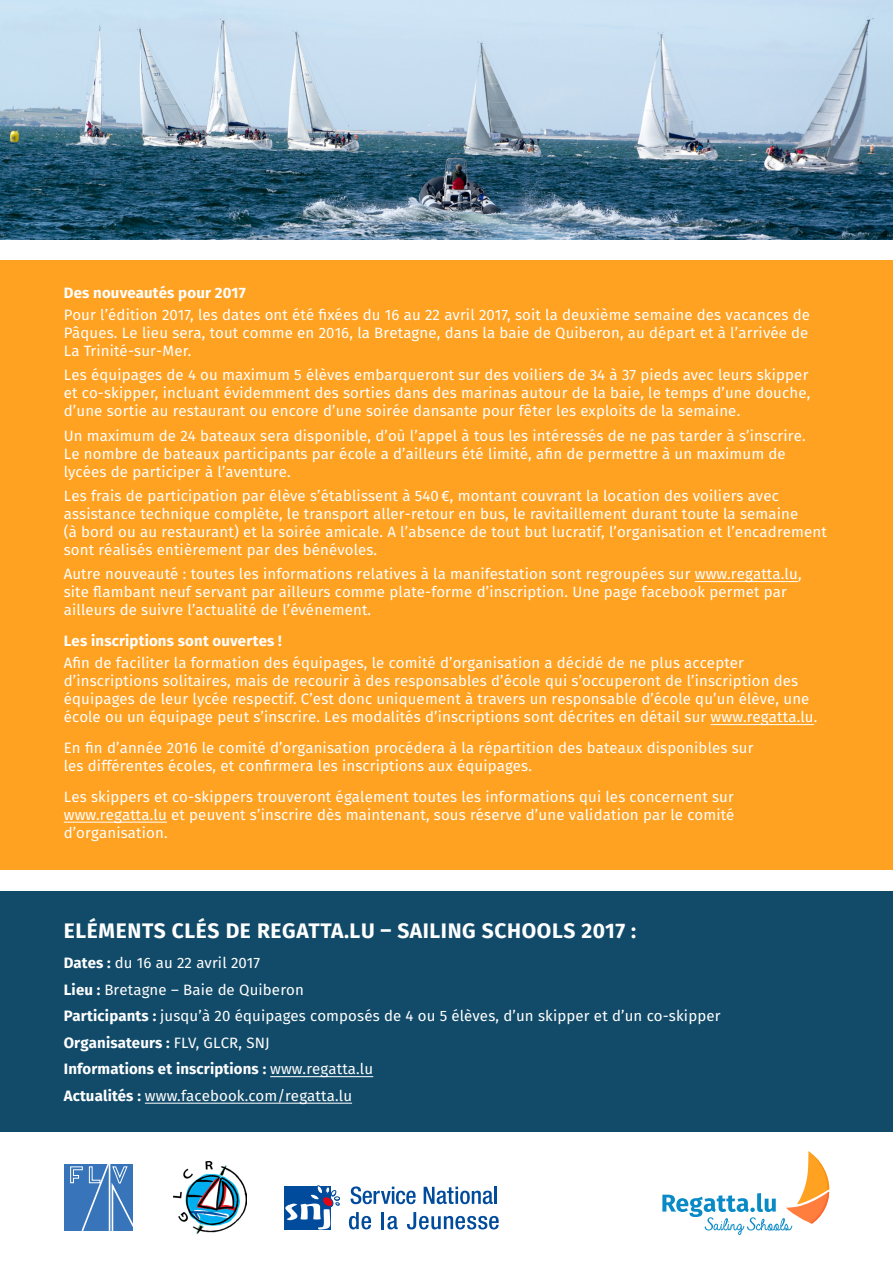
<style>
.page{position:relative;width:893px;height:1263px;background:#fff}
.page>*{position:absolute;margin:0;border:0;box-sizing:border-box;transform-origin:0 0}
.t1{font:700 21px "Fira Sans";letter-spacing:.03em;color:#fff}
.t2{font:15px/18px "Fira Sans";letter-spacing:.01em;color:#fff}
.t3{font:700 15px "Fira Sans";letter-spacing:.01em;color:#fff}
.s1{font-weight:700}
.s2{font-weight:400}
</style>
<div class="page">
<div style="left:0;top:891px;width:893px;height:240px;background:#124b69"></div>
<div style="left:0;top:260px;width:893px;height:610px;background:#ffa121"></div>
<img style="left:0;top:0;width:893px;height:239px">
<img style="left:174px;top:1161px;width:72px;height:72px">
<div style="left:64px;top:1164px;width:69px;height:66px;background:#3874b9"></div>
<svg style="left:70px;top:1164px;width:63px;height:67px"></svg>
<div style="left:284px;top:1187px;width:47px;height:43px;background:#004b9c"></div>
<svg style="left:285px;top:1185px;width:55px;height:44px"></svg>
<svg style="left:351px;top:1186px;width:65px;height:18px"></svg>
<svg style="left:424px;top:1186px;width:69px;height:18px"></svg>
<hr style="left:494px;top:1187px;width:3px;height:17px;background:#004b9c">
<svg style="left:349px;top:1212px;width:22px;height:17px"></svg>
<hr style="left:381px;top:1212px;width:3px;height:17px;background:#004b9c">
<svg style="left:387px;top:1216px;width:11px;height:13px"></svg>
<svg style="left:407px;top:1212px;width:92px;height:17px"></svg>
<hr style="left:695px;top:581px;width:103px;height:1px;background:#fff">
<hr style="left:711px;top:724px;width:103px;height:1px;background:#fff">
<hr style="left:64px;top:822px;width:103px;height:1px;background:#fff">
<hr style="left:270px;top:1076px;width:103px;height:1px;background:#fff">
<hr style="left:145px;top:1103px;width:207px;height:1px;background:#fff">
<svg style="left:662px;top:1151px;width:167px;height:84px"></svg>
<p class="t3" style="left:64px;top:282px;width:183px">Des nouveautés pour 2017</p>
<p class="t2" style="left:64px;top:307px;width:748px;text-align:justify">Pour l’édition 2017, les dates ont été fixées du 16 au 22 avril 2017, soit la deuxième semaine des vacances de Pâques. Le lieu sera, tout comme en 2016, la Bretagne, dans la baie de Quiberon, au départ et à l’arrivée de La Trinité-sur-Mer.</p>
<p class="t2" style="left:64px;top:367px;width:748px">Les équipages de 4 ou maximum 5 élèves embarqueront sur des voiliers de 34 à 37 pieds avec leurs skipper et co-skipper, incluant évidemment des sorties dans des marinas autour de la baie, le temps d’une douche, d’une sortie au restaurant ou encore d’une soirée dansante pour fêter les exploits de la semaine.</p>
<p class="t2" style="left:64px;top:427px;width:743px">Un maximum de 24 bateaux sera disponible, d’où l’appel à tous les intéressés de ne pas tarder à s’inscrire.<br>Le nombre de bateaux participants par école a d’ailleurs été limité, afin de permettre à un maximum de lycées de participer à l’aventure.</p>
<p class="t2" style="left:64px;top:488px;width:765px">Les frais de participation par élève s’établissent à 540 €, montant couvrant la location des voiliers avec assistance technique complète, le transport aller-retour en bus, le ravitaillement durant toute la semaine<br>(à bord ou au restaurant) et la soirée amicale. A l’absence de tout but lucratif, l’organisation et l’encadrement sont réalisés entièrement par des bénévoles.</p>
<p class="t2" style="left:64px;top:566px;width:739px">Autre nouveauté : toutes les informations relatives à la manifestation sont regroupées sur www.regatta.lu, site flambant neuf servant par ailleurs comme plate-forme d’inscription. Une page facebook permet par ailleurs de suivre l’actualité de l’événement.</p>
<p class="t3" style="left:64px;top:630px;width:220px">Les inscriptions sont ouvertes !</p>
<p class="t2" style="left:64px;top:655px;width:755px">Afin de faciliter la formation des équipages, le comité d’organisation a décidé de ne plus accepter d’inscriptions solitaires, mais de recourir à des responsables d’école qui s’occuperont de l’inscription des équipages de leur lycée respectif. C’est donc uniquement à travers un responsable d’école qu’un élève, une école ou un équipage peut s’inscrire. Les modalités d’inscriptions sont décrites en détail sur www.regatta.lu.</p>
<p class="t2" style="left:64px;top:740px;width:691px">En fin d’année 2016 le comité d’organisation procédera à la répartition des bateaux disponibles sur les différentes écoles, et confirmera les inscriptions aux équipages.</p>
<p class="t2" style="left:64px;top:789px;width:672px;text-align:justify">Les skippers et co-skippers trouveront également toutes les informations qui les concernent sur www.regatta.lu et peuvent s’inscrire dès maintenant, sous réserve d’une validation par le comité d’organisation.</p>
<p class="t1" style="left:64px;top:915px;width:574px">ELÉMENTS CLÉS DE REGATTA.LU – SAILING SCHOOLS 2017 :</p>
<p class="t2" style="left:64px;top:955px;width:198px"><span class="s1">Dates :</span> du 16 au 22 avril 2017</p>
<p class="t2" style="left:64px;top:982px;width:242px"><span class="s1">Lieu :</span> Bretagne – Baie de Quiberon</p>
<p class="t2" style="left:64px;top:1008px;width:658px"><span class="s1">Participants :</span> jusqu’à 20 équipages composés de 4 ou 5 élèves, d’un skipper et d’un co-skipper</p>
<p class="t3" style="left:64px;top:1032px;width:207px">Organisateurs : <span class="s2">FLV, GLCR, SNJ</span></p>
<p class="t3" style="left:64px;top:1059px;width:311px">Informations et inscriptions : <span class="s2">www.regatta.lu</span></p>
<p class="t2" style="left:64px;top:1088px;width:290px"><span class="s1">Actualités :</span> www.facebook.com/regatta.lu</p>
</div>
